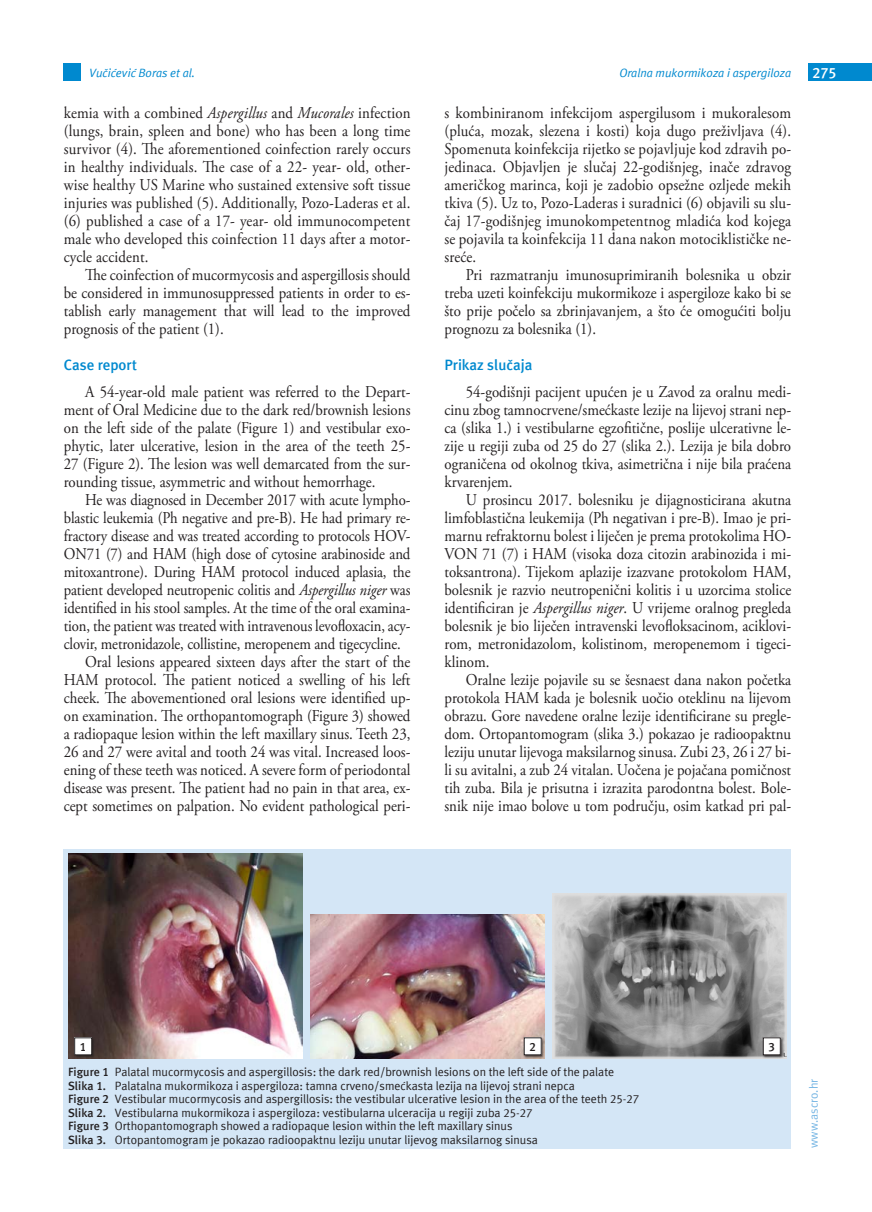
<style>
.page{position:relative;width:872px;height:1212px;background:#fff}
.page>*{position:absolute;margin:0;border:0;box-sizing:border-box;transform-origin:0 0}
.t1{font:16.5px/18px "Adobe Garamond Pro";color:#231f20;text-align:justify;scale:.9 1}
.t2{font:16.5px "Adobe Garamond Pro";color:#231f20;scale:.89 1}
.t3{font:700 15px "Meta ASC";color:#0089cf}
.t4{font:700 15px "Meta ASC";color:#fff}
.t5{font:12px/13.5px "Meta ASC";color:#231f20}
.t6{font:italic 12px "Meta ASC";color:#0089cf}
.t7{font:12px "Meta ASC";color:#77b6e4}
.t8{font:700 12px "Meta ASC";color:#231f20}
.s1{font-style:italic}
.s2{font-weight:700}
</style>
<div class="page">
<div style="left:64px;top:64px;width:17px;height:17px;background:#0089cf"></div>
<div style="left:808px;top:64px;width:64px;height:17px;background:#0089cf"></div>
<div style="left:64px;top:849px;width:727px;height:299px;background:#d4e6f6"></div>
<img style="left:68px;top:853px;width:234px;height:205px">
<img style="left:310px;top:914px;width:234px;height:144px">
<img style="left:553px;top:894px;width:234px;height:164px">
<div style="left:523px;top:1037px;width:21px;height:21px;background:#231f20;opacity:.75"></div>
<div style="left:524px;top:1038px;width:17px;height:17px;background:#fff"></div>
<div style="left:74px;top:1037px;width:21px;height:21px;background:#342a29"></div>
<div style="left:75px;top:1038px;width:17px;height:17px;background:#fff"></div>
<div style="left:74px;top:1037px;width:18px;height:18px;border:1px solid #231f20"></div>
<div style="left:762px;top:1037px;width:21px;height:21px;background:#231f20;opacity:.75"></div>
<div style="left:763px;top:1038px;width:17px;height:17px;background:#fff"></div>
<p class="t6" style="left:89px;top:66px;width:107px">Vučićević Boras et al.</p>
<p class="t6" style="left:619px;top:66px;width:173px">Oralna mukormikoza i aspergiloza</p>
<p class="t4" style="left:812px;top:64px;width:26px">275</p>
<p class="t1" style="left:444px;top:105px;width:387px">s kombiniranom infekcijom aspergilusom i mukoralesom (pluća, mozak, slezena i kosti) koja dugo preživljava (4).<br>Spomenuta koinfekcija rijetko se pojavljuje kod zdravih po&shy;jedinaca. Objavljen je slučaj 22-godišnjeg, inače zdravog američkog marinca, koji je zadobio opsežne ozljede mekih tkiva (5). Uz to, Pozo-Laderas i suradnici (6) objavili su slu&shy;čaj 17-godišnjeg imunokompetentnog mladića kod kojega se pojavila ta koinfekcija 11 dana nakon motociklističke ne&shy;sreće.</p>
<p class="t1" style="left:444px;top:267px;width:387px;text-indent:21px">Pri razmatranju imunosuprimiranih bolesnika u obzir treba uzeti koinfekciju mukormikoze i aspergiloze kako bi se što prije počelo sa zbrinjavanjem, a što će omogućiti bolju prognozu za bolesnika (1).</p>
<p class="t3" style="left:444px;top:356px;width:89px">Prikaz slučaja</p>
<p class="t1" style="left:444px;top:384px;width:387px;text-indent:21px">54-godišnji pacijent upućen je u Zavod za oralnu medi&shy;cinu zbog tamnocrvene/smećkaste lezije na lijevoj strani nep&shy;ca (slika 1.) i vestibularne egzofitične, poslije ulcerativne le&shy;zije u regiji zuba od 25 do 27 (slika 2.). Lezija je bila dobro ograničena od okolnog tkiva, asimetrična i nije bila praćena krvarenjem.</p>
<p class="t1" style="left:444px;top:492px;width:387px;text-indent:21px">U prosincu 2017. bolesniku je dijagnosticirana akutna limfoblastična leukemija (Ph negativan i pre-B). Imao je pri&shy;marnu refraktornu bolest i liječen je prema protokolima HO-VON 71 (7) i HAM (visoka doza citozin arabinozida i mi&shy;toksantrona). Tijekom aplazije izazvane protokolom HAM, bolesnik je razvio neutropenični kolitis i u uzorcima stolice identificiran je <span class="s1">Aspergillus niger</span>. U vrijeme oralnog pregleda bolesnik je bio liječen intravenski levofloksacinom, aciklovi&shy;rom, metronidazolom, kolistinom, meropenemom i tigeci&shy;klinom.</p>
<p class="t1" style="left:444px;top:672px;width:387px;text-indent:21px">Oralne lezije pojavile su se šesnaest dana nakon početka protokola HAM kada je bolesnik uočio oteklinu na lijevom obrazu. Gore navedene oralne lezije identificirane su pregle&shy;dom. Ortopantomogram (slika 3.) pokazao je radioopaktnu leziju unutar lijevoga maksilarnog sinusa. Zubi 23, 26 i 27 bi&shy;li su avitalni, a zub 24 vitalan. Uočena je pojačana pomičnost tih zuba. Bila je prisutna i izrazita parodontna bolest. Bole&shy;snik nije imao bolove u tom području, osim katkad pri pal-</p>
<p class="t1" style="left:64px;top:105px;width:387px">kemia with a combined <span class="s1">Aspergillus</span> and <span class="s1">Mucorales</span> infection (lungs, brain, spleen and bone) who has been a long time survivor (4). The aforementioned coinfection rarely occurs in healthy individuals. The case of a 22- year- old, other&shy;wise healthy US Marine who sustained extensive soft tissue injuries was published (5). Additionally, Pozo-Laderas et al. (6) published a case of a 17- year- old immunocompetent male who developed this coinfection 11 days after a motor&shy;cycle accident.</p>
<p class="t1" style="left:64px;top:267px;width:387px;text-indent:21px">The coinfection of mucormycosis and aspergillosis should be considered in immunosuppressed patients in order to es&shy;tablish early management that will lead to the improved prognosis of the patient (1).</p>
<p class="t3" style="left:64px;top:356px;width:75px">Case report</p>
<p class="t1" style="left:64px;top:384px;width:387px;text-indent:21px">A 54-year-old male patient was referred to the Depart&shy;ment of Oral Medicine due to the dark red/brownish lesions on the left side of the palate (Figure 1) and vestibular exo&shy;phytic, later ulcerative, lesion in the area of the teeth 25- 27 (Figure 2). The lesion was well demarcated from the sur&shy;rounding tissue, asymmetric and without hemorrhage.</p>
<p class="t2" style="left:85px;top:490px;width:367px">He was diagnosed in December 2017 with acute lympho-</p>
<p class="t2" style="left:64px;top:508px;width:391px">blastic leukemia (Ph negative and pre-B). He had primary re-</p>
<p class="t2" style="left:64px;top:526px;width:391px">fractory disease and was treated according to protocols HOV-</p>
<p class="t2" style="left:64px;top:544px;width:391px">ON71 (7) and HAM (high dose of cytosine arabinoside and</p>
<p class="t2" style="left:64px;top:562px;width:391px">mitoxantrone). During HAM protocol induced aplasia, the</p>
<p class="t2" style="left:64px;top:580px;width:391px">patient developed neutropenic colitis and <span class="s1">Aspergillus niger</span> was</p>
<p class="t2" style="left:64px;top:598px;width:391px">identified in his stool samples. At the time of the oral examina-</p>
<p class="t2" style="left:64px;top:616px;width:391px">tion, the patient was treated with intravenous levofloxacin, acy-</p>
<p class="t2" style="left:64px;top:634px;width:380px">clovir, metronidazole, collistine, meropenem and tigecycline.</p>
<p class="t1" style="left:85px;top:654px;width:363px">Oral lesions appeared sixteen days after the start of the</p>
<p class="t1" style="left:64px;top:672px;width:386px">HAM protocol. The patient noticed a swelling of his left</p>
<p class="t1" style="left:64px;top:690px;width:387px">cheek. The abovementioned oral lesions were identified up-</p>
<p class="t1" style="left:64px;top:708px;width:387px">on examination. The orthopantomograph (Figure 3) showed</p>
<p class="t1" style="left:64px;top:726px;width:387px">a radiopaque lesion within the left maxillary sinus. Teeth 23,</p>
<p class="t1" style="left:64px;top:744px;width:387px">26 and 27 were avital and tooth 24 was vital. Increased loos-</p>
<p class="t1" style="left:64px;top:762px;width:387px">ening of these teeth was noticed. A severe form of periodontal</p>
<p class="t1" style="left:64px;top:780px;width:387px">disease was present. The patient had no pain in that area, ex-</p>
<p class="t1" style="left:64px;top:798px;width:387px">cept sometimes on palpation. No evident pathological peri-</p>
<p class="t8" style="left:80px;top:1040px;width:8px">1</p>
<p class="t8" style="left:529px;top:1040px;width:8px">2</p>
<p class="t8" style="left:768px;top:1040px;width:8px">3</p>
<p class="t5" style="left:68px;top:1065px;width:573px"><span class="s2">Figure 1</span> Palatal mucormycosis and aspergillosis: the dark red/brownish lesions on the left side of the palate <span class="s2">Slika 1.</span> Palatalna mukormikoza i aspergiloza: tamna crveno/smećkasta lezija na lijevoj strani nepca<br><span class="s2">Figure 2</span> Vestibular mucormycosis and aspergillosis: the vestibular ulcerative lesion in the area of the teeth 25-27<br><span class="s2">Slika 2.</span> Vestibularna mukormikoza i aspergiloza: vestibularna ulceracija u regiji zuba 25-27<br><span class="s2">Figure 3</span> Orthopantomograph showed a radiopaque lesion within the left maxillary sinus<br><span class="s2">Slika 3.</span> Ortopantomogram je pokazao radioopaktnu leziju unutar lijevog maksilarnog sinusa</p>
<p class="t7" style="left:806px;top:1148px;width:71px;rotate:-90deg">www.ascro.hr</p>
</div>
